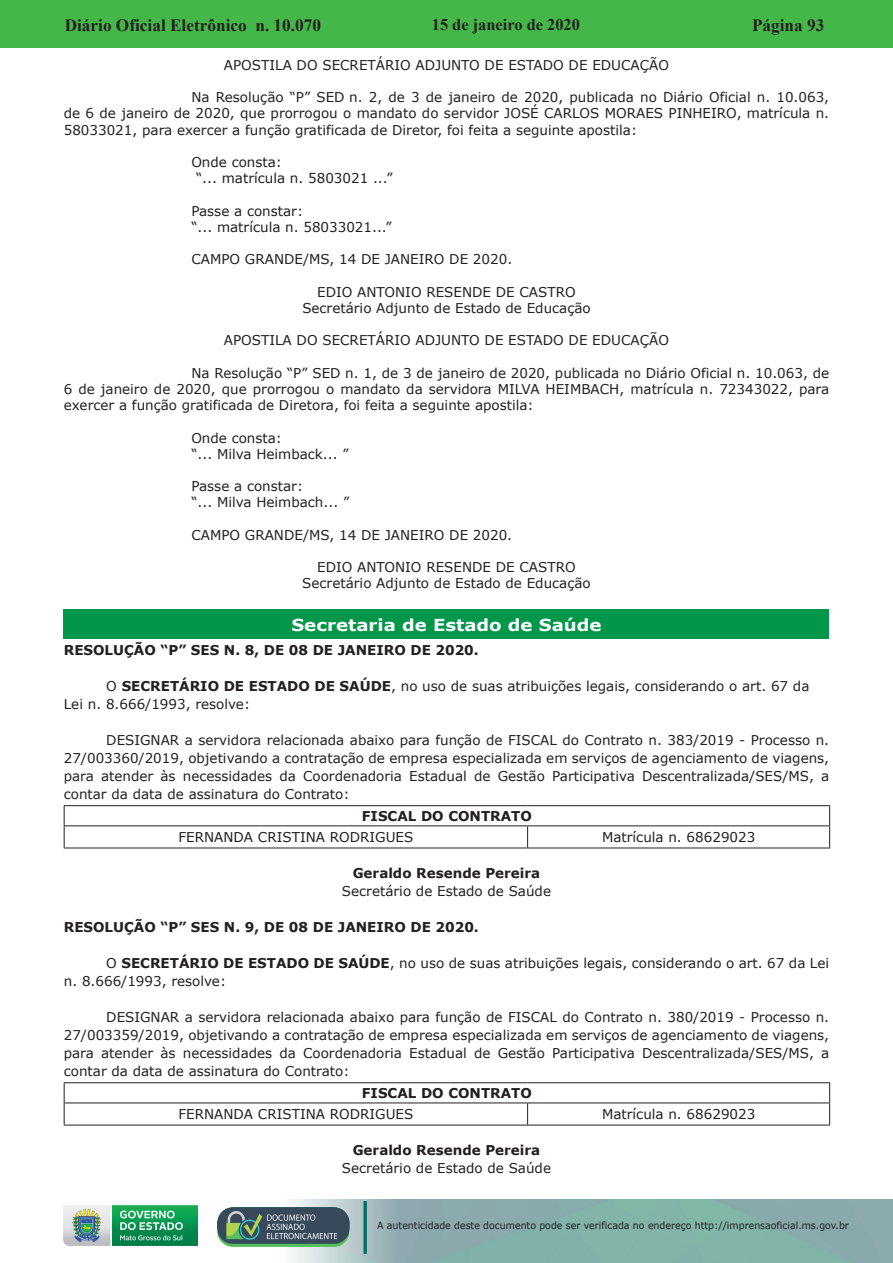
<style>
.page{position:relative;width:893px;height:1263px;background:#fff}
.page>*{position:absolute;margin:0;border:0;box-sizing:border-box;transform-origin:0 0}
.t1{font:700 17.25px "Times New Roman";color:#231f20}
.t2{font:700 16.5px "Verdana";color:#fff;scale:1.1 1}
.t3{font:700 16.35px "Times New Roman";color:#231f20}
.t4{font:13.5px/16.2px "Verdana";color:#231f20}
.t5{font:700 13.5px "Verdana";color:#231f20}
.t6{font:9.9px "Verdana";color:#231f20;scale:.95 1}
.s1{font-weight:700}
</style>
<div class="page">
<div style="left:0;top:0;width:893px;height:48px;background:#45b749"></div>
<img style="left:63px;top:1199px;width:830px;height:64px">
<img style="left:364px;top:1202px;width:2px;height:51px">
<img style="left:218px;top:1207px;width:132px;height:39px">
<img style="left:64px;top:1205px;width:134px;height:41px">
<div style="left:64px;top:609px;width:765px;height:30px;background:#00974a"></div>
<hr style="left:64px;top:805px;width:464px;height:1px;background:#231f20">
<hr style="left:528px;top:805px;width:302px;height:1px;background:#231f20">
<hr style="left:64px;top:825px;width:464px;height:1px;background:#231f20">
<svg style="left:64px;top:806px;width:1px;height:42px"></svg>
<hr style="left:528px;top:825px;width:302px;height:1px;background:#231f20">
<svg style="left:527px;top:826px;width:1px;height:22px"></svg>
<svg style="left:829px;top:806px;width:1px;height:42px"></svg>
<hr style="left:64px;top:848px;width:464px;height:1px;background:#231f20">
<hr style="left:528px;top:848px;width:302px;height:1px;background:#231f20">
<hr style="left:64px;top:1082px;width:464px;height:1px;background:#231f20">
<hr style="left:528px;top:1082px;width:302px;height:1px;background:#231f20">
<hr style="left:64px;top:1102px;width:464px;height:1px;background:#231f20">
<svg style="left:64px;top:1083px;width:1px;height:42px"></svg>
<hr style="left:528px;top:1102px;width:302px;height:1px;background:#231f20">
<svg style="left:527px;top:1103px;width:1px;height:22px"></svg>
<svg style="left:829px;top:1083px;width:1px;height:42px"></svg>
<hr style="left:64px;top:1125px;width:464px;height:1px;background:#231f20">
<hr style="left:528px;top:1125px;width:302px;height:1px;background:#231f20">
<p class="t1" style="left:65px;top:13px;width:258px">Diário Oficial Eletrônico n. 10.070</p>
<p class="t3" style="left:432px;top:13px;width:150px">15 de janeiro de 2020</p>
<p class="t1" style="left:752px;top:13px;width:74px">Página 93</p>
<p class="t4" style="left:224px;top:57px;width:447px">APOSTILA DO SECRETÁRIO ADJUNTO DE ESTADO DE EDUCAÇÃO</p>
<p class="t4" style="left:64px;top:89px;width:767px;text-align:justify;text-indent:128px">Na Resolução “P” SED n. 2, de 3 de janeiro de 2020, publicada no Diário Oficial n. 10.063, de 6 de janeiro de 2020, que prorrogou o mandato do servidor JOSÉ CARLOS MORAES PINHEIRO, matrícula n.<br>58033021, para exercer a função gratificada de Diretor, foi feita a seguinte apostila:</p>
<p class="t4" style="left:196px;top:154px;width:198px;text-indent:-5px">Onde consta:<br>“... matrícula n. 5803021 ...”</p>
<p class="t4" style="left:191px;top:203px;width:202px">Passe a constar:<br>“... matrícula n. 58033021...”</p>
<p class="t4" style="left:191px;top:251px;width:322px">CAMPO GRANDE/MS, 14 DE JANEIRO DE 2020.</p>
<p class="t4" style="left:302px;top:284px;width:290px;text-align:center">EDIO ANTONIO RESENDE DE CASTRO<br>Secretário Adjunto de Estado de Educação</p>
<p class="t4" style="left:224px;top:332px;width:447px">APOSTILA DO SECRETÁRIO ADJUNTO DE ESTADO DE EDUCAÇÃO</p>
<p class="t4" style="left:64px;top:365px;width:767px;text-align:justify;text-indent:128px">Na Resolução “P” SED n. 1, de 3 de janeiro de 2020, publicada no Diário Oficial n. 10.063, de 6 de janeiro de 2020, que prorrogou o mandato da servidora MILVA HEIMBACH, matrícula n. 72343022, para exercer a função gratificada de Diretora, foi feita a seguinte apostila:</p>
<p class="t4" style="left:191px;top:429px;width:159px">Onde consta:<br>“... Milva Heimback... ”</p>
<p class="t4" style="left:191px;top:478px;width:159px">Passe a constar:<br>“... Milva Heimbach... ”</p>
<p class="t4" style="left:191px;top:527px;width:322px">CAMPO GRANDE/MS, 14 DE JANEIRO DE 2020.</p>
<p class="t4" style="left:302px;top:559px;width:290px;text-align:center">EDIO ANTONIO RESENDE DE CASTRO<br>Secretário Adjunto de Estado de Educação</p>
<p class="t2" style="left:291px;top:613px;width:283px">Secretaria de Estado de Saúde</p>
<p class="t5" style="left:64px;top:641px;width:416px">RESOLUÇÃO “P” SES N. 8, DE 08 DE JANEIRO DE 2020.</p>
<p class="t4" style="left:64px;top:677px;width:747px;line-height:18px;text-indent:43px">O <span class="s1">SECRETÁRIO DE ESTADO DE SAÚDE</span>, no uso de suas atribuições legais, considerando o art. 67 da<br>Lei n. 8.666/1993, resolve:</p>
<p class="t4" style="left:64px;top:731px;width:767px;line-height:18px;text-align:justify;text-indent:43px">DESIGNAR a servidora relacionada abaixo para função de FISCAL do Contrato n. 383/2019 - Processo n.<br>27/003360/2019, objetivando a contratação de empresa especializada em serviços de agenciamento de viagens, para atender às necessidades da Coordenadoria Estadual de Gestão Participativa Descentralizada/SES/MS, a contar da data de assinatura do Contrato:</p>
<p class="t5" style="left:362px;top:806px;width:172px">FISCAL DO CONTRATO</p>
<p class="t4" style="left:178px;top:829px;width:236px">FERNANDA CRISTINA RODRIGUES</p>
<p class="t4" style="left:602px;top:829px;width:155px">Matrícula n. 68629023</p>
<p class="t5" style="left:353px;top:864px;width:189px">Geraldo Resende Pereira</p>
<p class="t4" style="left:342px;top:883px;width:211px">Secretário de Estado de Saúde</p>
<p class="t5" style="left:64px;top:918px;width:416px">RESOLUÇÃO “P” SES N. 9, DE 08 DE JANEIRO DE 2020.</p>
<p class="t4" style="left:64px;top:954px;width:767px;line-height:18px;text-indent:43px">O <span class="s1">SECRETÁRIO DE ESTADO DE SAÚDE</span>, no uso de suas atribuições legais, considerando o art. 67 da Lei n. 8.666/1993, resolve:</p>
<p class="t4" style="left:64px;top:1008px;width:767px;line-height:18px;text-align:justify;text-indent:43px">DESIGNAR a servidora relacionada abaixo para função de FISCAL do Contrato n. 380/2019 - Processo n.<br>27/003359/2019, objetivando a contratação de empresa especializada em serviços de agenciamento de viagens, para atender às necessidades da Coordenadoria Estadual de Gestão Participativa Descentralizada/SES/MS, a contar da data de assinatura do Contrato:</p>
<p class="t5" style="left:362px;top:1083px;width:172px">FISCAL DO CONTRATO</p>
<p class="t4" style="left:178px;top:1106px;width:236px">FERNANDA CRISTINA RODRIGUES</p>
<p class="t4" style="left:602px;top:1106px;width:155px">Matrícula n. 68629023</p>
<p class="t5" style="left:353px;top:1141px;width:189px">Geraldo Resende Pereira</p>
<p class="t4" style="left:342px;top:1160px;width:211px">Secretário de Estado de Saúde</p>
<p class="t6" style="left:377px;top:1219px;width:498px">A autenticidade deste documento pode ser verificada no endereço http://imprensaoficial.ms.gov.br</p>
</div>
